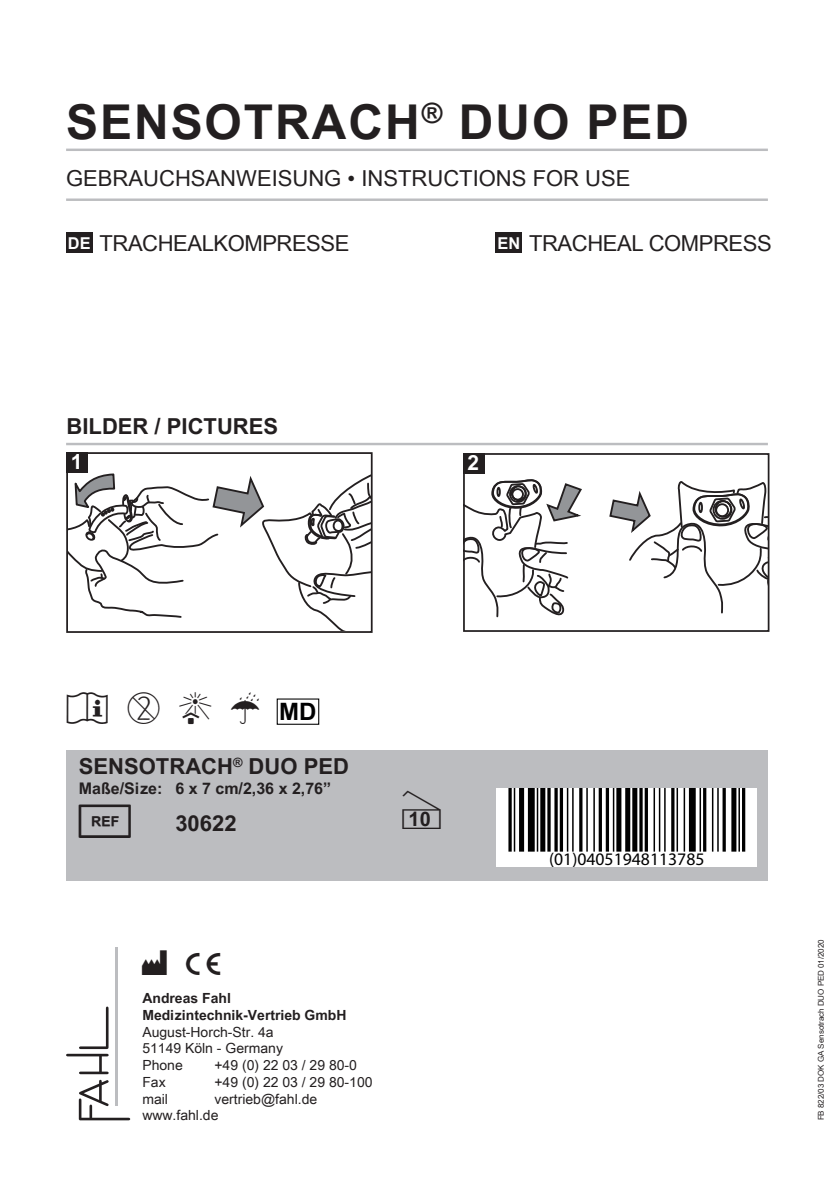
<style>
.page{position:relative;width:840px;height:1191px;background:#fff}
.page>*{position:absolute;margin:0;border:0;box-sizing:border-box;transform-origin:0 0}
.t1{font:700 48px "Arial Unicode MS";letter-spacing:.04em;color:#231f20}
.t2{font:45.8px "Fahl Piktogramme";color:#231f20}
.t3{font:38px "Fahl Piktogramme";color:#231f20}
.t4{font:29.4px "Fahl Piktogramme";color:#231f20}
.t5{font:700 22px "Arial Unicode MS";color:#231f20}
.t6{font:22px "Arial Unicode MS";color:#231f20}
.t7{font:22px "Arial Unicode MS";letter-spacing:-.02em;color:#231f20}
.t8{font:700 21.2px "Arial Unicode MS";color:#fff}
.t9{font:700 20.8px "Arial Unicode MS";color:#fff}
.t10{font:700 20px "Arial Unicode MS";color:#231f20}
.t11{font:17.6px "Courier";color:#000}
.t12{font:700 16px "Arial Unicode MS";color:#231f20}
.t13{font:14px/16.8px "Arial Unicode MS";color:#231f20}
.t14{font:700 14px/16.8px "Arial Unicode MS";color:#231f20}
.t15{font:8px "Arial Unicode MS";letter-spacing:-.005em;color:#231f20}
.s1{font-weight:700;font-size:16.4px;color:#fff}
.s2{font-family:"Arial";font-weight:700;font-size:24px;color:#000001}
.s3{font-family:"Fahl Piktogramme";font-weight:400;font-size:40px}
.s4{font-size:26.4px}
</style>
<div class="page">
<div style="left:66px;top:452px;width:22px;height:21px;background:#231f20"></div>
<svg style="left:69px;top:473px;width:300px;height:157px"></svg>
<div style="left:66px;top:452px;width:306px;height:181px;border:2px solid #231f20"></div>
<div style="left:463px;top:453px;width:21px;height:20px;background:#231f20"></div>
<svg style="left:466px;top:479px;width:116px;height:139px"></svg>
<svg style="left:609px;top:481px;width:157px;height:133px"></svg>
<div style="left:463px;top:453px;width:306px;height:179px;border:2px solid #231f20"></div>
<hr style="left:66px;top:198px;width:701px;height:3px;background:#bcbdc0">
<hr style="left:66px;top:149px;width:701px;height:2px;background:#bcbdc0">
<svg style="left:66px;top:1006px;width:64px;height:114px"></svg>
<hr style="left:115px;top:947px;width:3px;height:158px;background:#bcbdc0">
<div style="left:66px;top:750px;width:701px;height:130px;background:#bcbdc0"></div>
<svg style="left:496px;top:788px;width:260px;height:78px;background:#e4e4e4"></svg>
<hr style="left:508px;top:788px;width:3px;height:63px;background:#000">
<hr style="left:513px;top:788px;width:2px;height:63px;background:#000">
<svg style="left:518px;top:788px;width:6px;height:63px"></svg>
<div style="left:527px;top:788px;width:7px;height:63px;background:#000"></div>
<hr style="left:536px;top:788px;width:2px;height:63px;background:#000">
<div style="left:540px;top:788px;width:5px;height:63px;background:#000"></div>
<hr style="left:547px;top:788px;width:3px;height:63px;background:#000">
<hr style="left:554px;top:788px;width:3px;height:63px;background:#000">
<hr style="left:559px;top:788px;width:3px;height:63px;background:#000">
<hr style="left:566px;top:788px;width:2px;height:63px;background:#000">
<hr style="left:572px;top:788px;width:1px;height:63px;background:#000">
<hr style="left:579px;top:788px;width:3px;height:63px;background:#000">
<hr style="left:586px;top:788px;width:1px;height:63px;background:#000">
<hr style="left:593px;top:788px;width:1px;height:63px;background:#000">
<hr style="left:598px;top:788px;width:3px;height:63px;background:#000">
<hr style="left:605px;top:788px;width:3px;height:63px;background:#000">
<hr style="left:612px;top:788px;width:2px;height:63px;background:#000">
<div style="left:616px;top:788px;width:5px;height:63px;background:#000"></div>
<div style="left:625px;top:788px;width:5px;height:63px;background:#000"></div>
<div style="left:632px;top:788px;width:5px;height:63px;background:#000"></div>
<hr style="left:639px;top:788px;width:3px;height:63px;background:#000">
<hr style="left:644px;top:788px;width:3px;height:63px;background:#000">
<hr style="left:653px;top:788px;width:1px;height:63px;background:#000">
<hr style="left:658px;top:788px;width:2px;height:63px;background:#000">
<hr style="left:663px;top:788px;width:2px;height:63px;background:#000">
<svg style="left:670px;top:788px;width:4px;height:63px"></svg>
<hr style="left:676px;top:788px;width:1px;height:63px;background:#000">
<hr style="left:683px;top:788px;width:1px;height:63px;background:#000">
<div style="left:688px;top:788px;width:7px;height:63px;background:#000"></div>
<hr style="left:699px;top:788px;width:1px;height:63px;background:#000">
<svg style="left:702px;top:788px;width:4px;height:63px"></svg>
<hr style="left:711px;top:788px;width:2px;height:63px;background:#000">
<hr style="left:716px;top:788px;width:2px;height:63px;background:#000">
<hr style="left:722px;top:788px;width:3px;height:63px;background:#000">
<div style="left:731px;top:788px;width:5px;height:63px;background:#000"></div>
<hr style="left:738px;top:788px;width:1px;height:63px;background:#000">
<hr style="left:741px;top:788px;width:3px;height:63px;background:#000">
<div style="left:276px;top:698px;width:43px;height:27px;border:1px solid #000001"></div>
<hr style="left:66px;top:443px;width:701px;height:2px;background:#bcbdc0">
<div style="left:495px;top:232px;width:26px;height:21px;background:#231f20"></div>
<div style="left:66px;top:232px;width:26px;height:21px;background:#231f20"></div>
<h1 class="t1" style="left:66px;top:86px;width:624px">SENSOTRACH<sup>®</sup> DUO PED</h1>
<h3 class="t6" style="left:66px;top:162px;width:565px">GEBRAUCHSANWEISUNG • INSTRUCTIONS FOR USE</h3>
<h3 class="t7" style="left:68px;top:227px;width:283px"><span class="s1">DE</span> TRACHEALKOMPRESSE</h3>
<h3 class="t7" style="left:497px;top:227px;width:275px"><span class="s1">EN</span> TRACHEAL COMPRESS</h3>
<h3 class="t5" style="left:66px;top:409px;width:213px">BILDER / PICTURES</h3>
<h3 class="t8" style="left:71px;top:446px;width:13px">1</h3>
<h3 class="t9" style="left:467px;top:447px;width:13px">2</h3>
<h3 class="t3" style="left:67px;top:689px;width:251px">P H 6 7 <span class="s2">MD</span></h3>
<h3 class="t5" style="left:79px;top:750px;width:271px">SENSOTRACH<sup>®</sup> DUO PED</h3>
<p class="t12" style="left:79px;top:777px;width:254px">Maße/Size: 6 x 7 cm/2,36 x 2,76”</p>
<h3 class="t5" style="left:79px;top:806px;width:159px"><span class="s3">d</span> 30622</h3>
<h2 class="t2" style="left:402px;top:787px;width:40px">Q</h2>
<h3 class="t10" style="left:408px;top:804px;width:24px">10</h3>
<h3 class="t4" style="left:142px;top:948px;width:80px">b <span class="s4">G</span></h3>
<p class="t14" style="left:142px;top:990px;width:205px">Andreas Fahl<br>Medizintechnik-Vertrieb GmbH</p>
<p class="t13" style="left:142px;top:1023px;width:142px">August-Horch-Str. 4a<br>51149 Köln - Germany<br>Phone</p>
<p class="t13" style="left:214px;top:1056px;width:144px">+49 (0) 22 03 / 29 80-0</p>
<p class="t13" style="left:142px;top:1073px;width:25px">Fax</p>
<p class="t13" style="left:214px;top:1073px;width:159px">+49 (0) 22 03 / 29 80-100</p>
<p class="t13" style="left:142px;top:1090px;width:27px">mail</p>
<p class="t13" style="left:142px;top:1090px;width:176px;text-indent:72px">vertrieb@fahl.de www.fahl.de</p>
<p class="t11" style="left:549px;top:848px;width:157px">(01)04051948113785</p>
<p class="t15" style="left:814px;top:1120px;width:183px;rotate:-90deg">FB 822/03 DOK GA Sensotrach DUO PED 01/2020</p>
</div>
